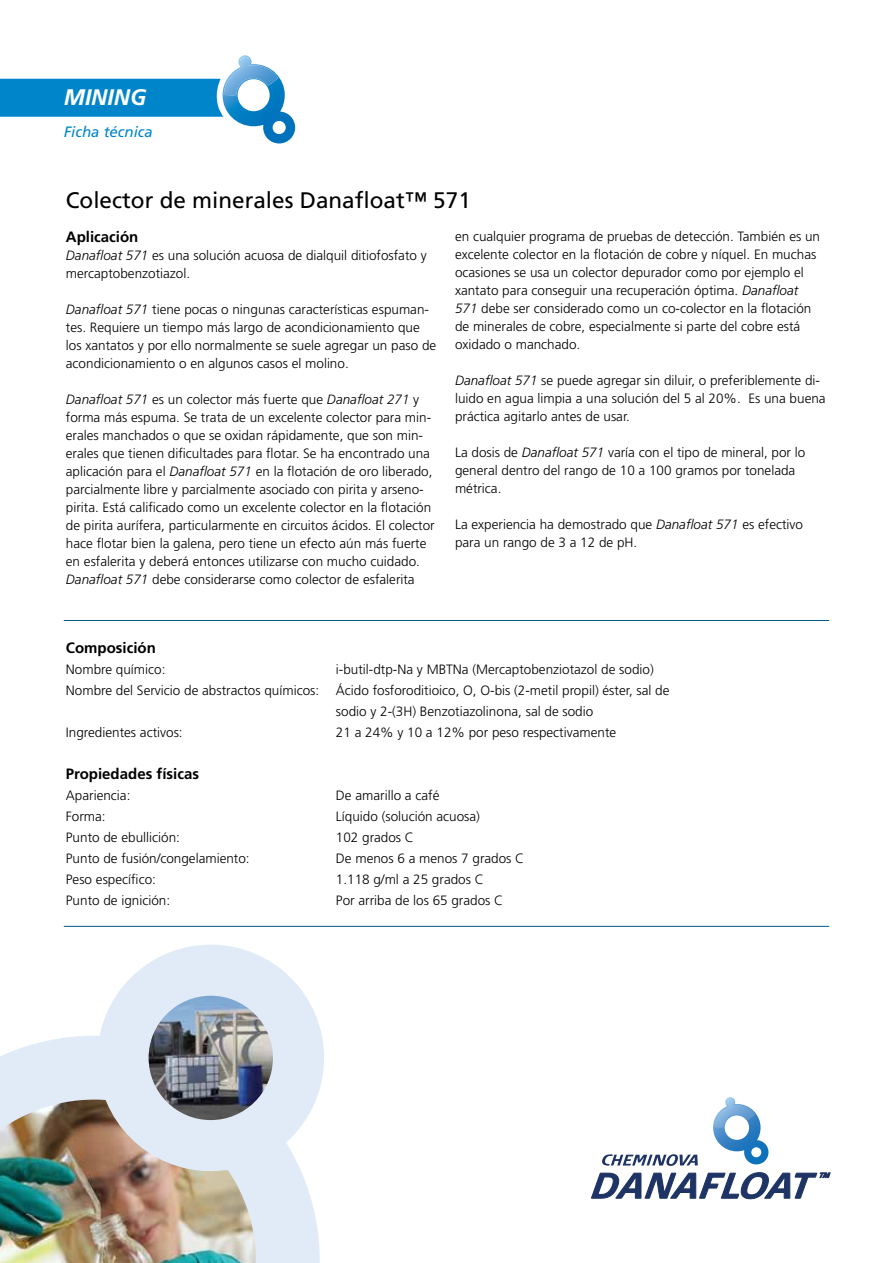
<style>
.page{position:relative;width:893px;height:1263px;background:#fff}
.page>*{position:absolute;margin:0;border:0;box-sizing:border-box;transform-origin:0 0}
.t1{font:22.5px "Frutiger";color:#000}
.t2{font:italic 700 22.5px "Frutiger";color:#fff}
.t3{font:700 15px "Frutiger";color:#000}
.t4{font:italic 15px "Frutiger";color:#0085cb}
.t5{font:300 13.5px/18px "Frutiger";color:#000}
.s1{font-style:italic}
</style>
<div class="page">
<svg style="left:0;top:55px;width:295px;height:88px"></svg>
<svg style="left:591px;top:1097px;width:239px;height:103px"></svg>
<img style="left:0;top:1036px;width:320px;height:227px">
<img style="left:126px;top:971px;width:172px;height:174px">
<div style="left:98px;top:945px;width:226px;height:226px;border:51px solid #e1ebf7;border-radius:50%"></div>
<hr style="left:64px;top:926px;width:765px;height:1px;background:#005b84">
<hr style="left:64px;top:620px;width:765px;height:1px;background:#005b84">
<h1 class="t2" style="left:64px;top:84px;width:84px">MINING</h1>
<p class="t4" style="left:64px;top:123px;width:91px">Ficha técnica</p>
<h1 class="t1" style="left:66px;top:187px;width:406px">Colector de minerales Danafloat™ 571</h1>
<p class="t3" style="left:66px;top:228px;width:74px">Aplicación</p>
<p class="t5" style="left:66px;top:247px;width:362px"><span class="s1">Danafloat 571</span> es una solución acuosa de dialquil ditiofosfato y mercaptobenzotiazol.</p>
<p class="t5" style="left:66px;top:301px;width:372px"><span class="s1">Danafloat 571</span> tiene pocas o ningunas características espuman&shy;tes. Requiere un tiempo más largo de acondicionamiento que los xantatos y por ello normalmente se suele agregar un paso de acondicionamiento o en algunos casos el molino.</p>
<p class="t5" style="left:66px;top:391px;width:370px"><span class="s1">Danafloat 571</span> es un colector más fuerte que <span class="s1">Danafloat 271</span> y forma más espuma. Se trata de un excelente colector para min&shy;erales manchados o que se oxidan rápidamente, que son min&shy;erales que tienen dificultades para flotar. Se ha encontrado una aplicación para el <span class="s1">Danafloat 571</span> en la flotación de oro liberado, parcialmente libre y parcialmente asociado con pirita y arseno&shy;pirita. Está calificado como un excelente colector en la flotación de pirita aurífera, particularmente en circuitos ácidos. El colector hace flotar bien la galena, pero tiene un efecto aún más fuerte en esfalerita y deberá entonces utilizarse con mucho cuidado.<br><span class="s1">Danafloat 571</span> debe considerarse como colector de esfalerita</p>
<p class="t5" style="left:455px;top:228px;width:367px">en cualquier programa de pruebas de detección. También es un excelente colector en la flotación de cobre y níquel. En muchas ocasiones se usa un colector depurador como por ejemplo el xantato para conseguir una recuperación óptima. <span class="s1">Danafloat 571</span> debe ser considerado como un co-colector en la flotación de minerales de cobre, especialmente si parte del cobre está oxidado o manchado.</p>
<p class="t5" style="left:455px;top:372px;width:372px"><span class="s1">Danafloat 571</span> se puede agregar sin diluir, o preferiblemente di&shy;luido en agua limpia a una solución del 5 al 20%. Es una buena práctica agitarlo antes de usar.</p>
<p class="t5" style="left:455px;top:444px;width:352px">La dosis de <span class="s1">Danafloat 571</span> varía con el tipo de mineral, por lo general dentro del rango de 10 a 100 gramos por tonelada métrica.</p>
<p class="t5" style="left:455px;top:516px;width:350px">La experiencia ha demostrado que <span class="s1">Danafloat 571</span> es efectivo para un rango de 3 a 12 de pH.</p>
<p class="t3" style="left:66px;top:639px;width:91px">Composición</p>
<p class="t5" style="left:66px;top:661px;width:101px">Nombre químico:</p>
<p class="t5" style="left:336px;top:661px;width:319px">i-butil-dtp-Na y MBTNa (Mercaptobenziotazol de sodio)</p>
<p class="t5" style="left:66px;top:682px;width:605px">Nombre del Servicio de abstractos químicos: Ácido fosforoditioico, O, O-bis (2-metil propil) éster, sal de</p>
<p class="t5" style="left:336px;top:703px;width:259px">sodio y 2-(3H) Benzotiazolinona, sal de sodio</p>
<p class="t5" style="left:66px;top:724px;width:118px">Ingredientes activos:</p>
<p class="t5" style="left:336px;top:724px;width:282px">21 a 24% y 10 a 12% por peso respectivamente</p>
<p class="t3" style="left:66px;top:765px;width:135px">Propiedades físicas</p>
<p class="t5" style="left:66px;top:787px;width:66px">Apariencia:</p>
<p class="t5" style="left:336px;top:787px;width:105px">De amarillo a café</p>
<p class="t5" style="left:66px;top:808px;width:41px">Forma:</p>
<p class="t5" style="left:336px;top:808px;width:146px">Líquido (solución acuosa)</p>
<p class="t5" style="left:66px;top:829px;width:116px">Punto de ebullición:</p>
<p class="t5" style="left:336px;top:829px;width:80px">102 grados C</p>
<p class="t5" style="left:66px;top:850px;width:185px">Punto de fusión/congelamiento:</p>
<p class="t5" style="left:336px;top:850px;width:190px">De menos 6 a menos 7 grados C</p>
<p class="t5" style="left:66px;top:871px;width:92px">Peso específico:</p>
<p class="t5" style="left:336px;top:871px;width:149px">1.118 g/ml a 25 grados C</p>
<p class="t5" style="left:66px;top:892px;width:106px">Punto de ignición:</p>
<p class="t5" style="left:336px;top:892px;width:169px">Por arriba de los 65 grados C</p>
</div>
